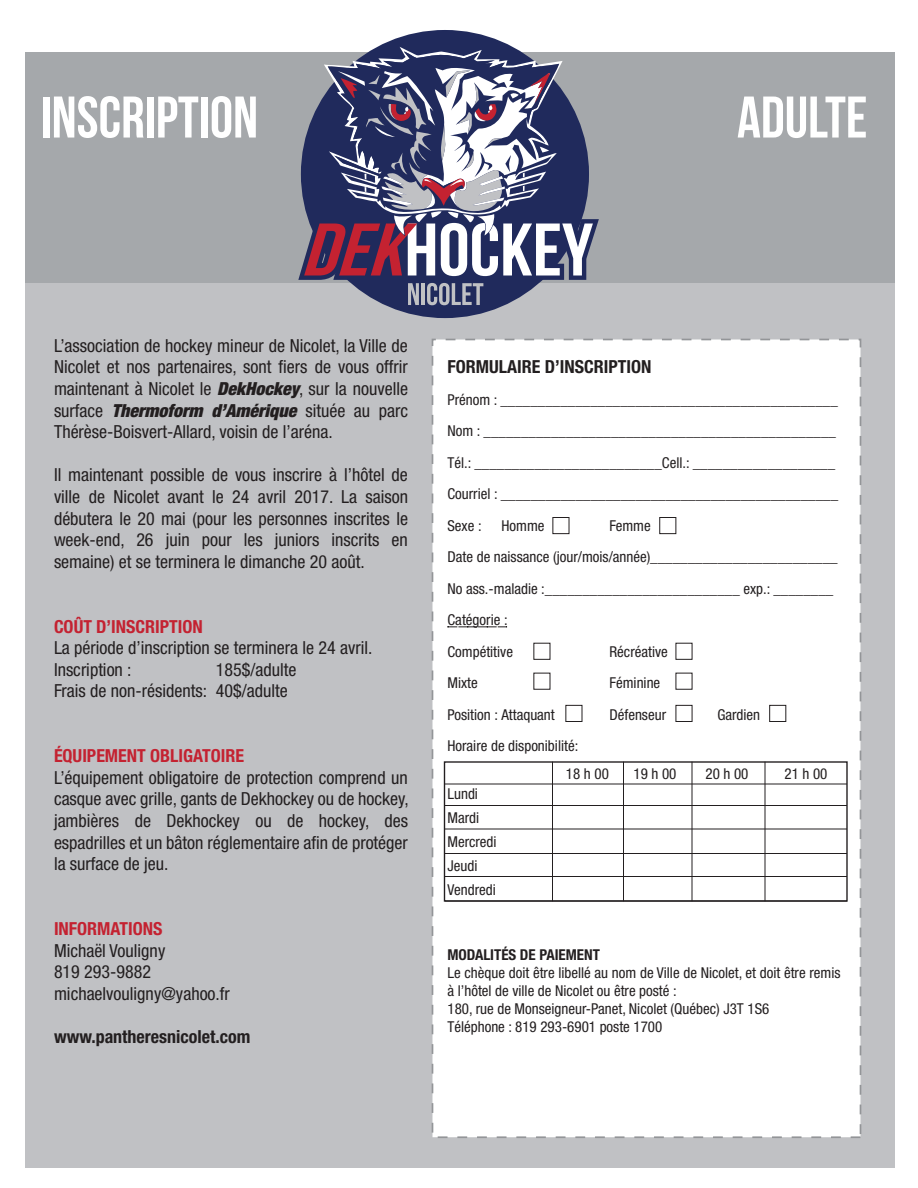
<style>
.page{position:relative;width:918px;height:1188px;background:#fff}
.page>*{position:absolute;margin:0;border:0;box-sizing:border-box;transform-origin:0 0}
.t1{font:58.5px "Bebas Neue";color:#fff}
.t2{font:condensed 18px/21.6px "Helvetica Neue";color:#231f20;text-align:justify}
.t3{font:700 condensed 18px "Helvetica Neue";color:#c42231}
.t4{font:700 condensed 18px "Helvetica Neue";color:#231f20}
.t5{font:condensed 15px/31.5px "Helvetica Neue";color:#231f20}
.t6{font:700 condensed 15px "Helvetica Neue";color:#231f20}
.s1{font-weight:900;font-style:italic}
</style>
<div class="page">
<div style="left:26px;top:52px;width:870px;height:232px;background:#a5a8ab"></div>
<div style="left:26px;top:284px;width:870px;height:884px;background:#c0c1c4"></div>
<div style="left:301px;top:30px;width:288px;height:288px;background:#202a5c;border-radius:50%"></div>
<svg style="left:292px;top:47px;width:313px;height:258px"></svg>
<div style="left:432px;top:339px;width:429px;height:799px;background:#fff;border:2px dashed #939598"></div>
<svg style="left:447px;top:626px;width:60px;height:1px"></svg>
<div style="left:552px;top:517px;width:17px;height:17px;border:1px solid #231f20"></div>
<div style="left:676px;top:643px;width:16px;height:17px;border:1px solid #231f20"></div>
<div style="left:676px;top:673px;width:16px;height:17px;border:1px solid #231f20"></div>
<div style="left:565px;top:705px;width:17px;height:17px;border:1px solid #231f20"></div>
<div style="left:676px;top:705px;width:16px;height:17px;border:1px solid #231f20"></div>
<div style="left:769px;top:705px;width:17px;height:17px;border:1px solid #231f20"></div>
<div style="left:659px;top:517px;width:17px;height:17px;border:1px solid #231f20"></div>
<div style="left:444px;top:761px;width:404px;height:141px;border:1px solid #231f20"></div>
<hr style="left:552px;top:762px;width:1px;height:139px;background:#231f20">
<hr style="left:623px;top:762px;width:1px;height:139px;background:#231f20">
<hr style="left:692px;top:762px;width:1px;height:139px;background:#231f20">
<hr style="left:765px;top:762px;width:1px;height:139px;background:#231f20">
<hr style="left:445px;top:805px;width:402px;height:1px;background:#231f20">
<hr style="left:445px;top:784px;width:402px;height:1px;background:#231f20">
<hr style="left:445px;top:829px;width:402px;height:1px;background:#231f20">
<hr style="left:445px;top:853px;width:402px;height:1px;background:#231f20">
<hr style="left:445px;top:876px;width:402px;height:1px;background:#231f20">
<hr style="left:445px;top:901px;width:402px;height:1px;background:#231f20">
<h1 class="t1" style="left:41px;top:85px;width:219px">INSCRIPTION</h1>
<h1 class="t1" style="left:737px;top:85px;width:132px">Adulte</h1>
<p class="t2" style="left:54px;top:335px;width:356px">L’association de hockey mineur de Nicolet, la Ville de Nicolet et nos partenaires, sont fiers de vous offrir maintenant à Nicolet le <span class="s1">DekHockey</span>, sur la nouvelle surface <span class="s1">Thermoform d’Amérique</span> située au parc Thérèse-Boisvert-Allard, voisin de l’aréna.</p>
<p class="t2" style="left:54px;top:464px;width:356px">Il maintenant possible de vous inscrire à l’hôtel de ville de Nicolet avant le 24 avril 2017. La saison débutera le 20 mai (pour les personnes inscrites le week-end, 26 juin pour les juniors inscrits en semaine) et se terminera le dimanche 20 août.</p>
<p class="t3" style="left:54px;top:615px;width:150px">COÛT D’INSCRIPTION</p>
<p class="t2" style="left:54px;top:637px;width:320px">La période d’inscription se terminera le 24 avril.<br>Inscription :</p>
<p class="t2" style="left:54px;top:659px;width:244px;text-indent:162px">185$/adulte<br>Frais de non-résidents: 40$/adulte</p>
<p class="t3" style="left:54px;top:745px;width:192px">ÉQUIPEMENT OBLIGATOIRE</p>
<p class="t2" style="left:54px;top:767px;width:356px">L’équipement obligatoire de protection comprend un casque avec grille, gants de Dekhockey ou de hockey, jambières de Dekhockey ou de hockey, des espadrilles et un bâton réglementaire afin de protéger la surface de jeu.</p>
<p class="t3" style="left:54px;top:918px;width:110px">INFORMATIONS</p>
<p class="t2" style="left:54px;top:939px;width:177px;text-align:left">Michaël Vouligny<br>819 293-9882 michaelvouligny@yahoo.fr</p>
<p class="t4" style="left:54px;top:1026px;width:198px">www.pantheresnicolet.com</p>
<p class="t4" style="left:447px;top:356px;width:205px">FORMULAIRE D’INSCRIPTION</p>
<p class="t5" style="left:447px;top:384px;width:392px">Prénom : _____________________________________________ Nom : _______________________________________________ Tél.: _________________________Cell.: ___________________ Courriel : _____________________________________________ Sexe :</p>
<p class="t5" style="left:447px;top:510px;width:392px;text-indent:162px">Femme<br>Date de naissance (jour/mois/année)_________________________<br>No ass.-maladie :__________________________ exp.: ________<br>Catégorie :<br>Compétitive</p>
<p class="t5" style="left:501px;top:510px;width:45px">Homme</p>
<p class="t5" style="left:609px;top:636px;width:60px">Récréative</p>
<p class="t5" style="left:447px;top:667px;width:32px">Mixte</p>
<p class="t5" style="left:609px;top:667px;width:52px">Féminine</p>
<p class="t5" style="left:447px;top:699px;width:109px">Position : Attaquant</p>
<p class="t5" style="left:609px;top:699px;width:58px">Défenseur</p>
<p class="t5" style="left:717px;top:699px;width:44px">Gardien</p>
<p class="t5" style="left:447px;top:730px;width:132px">Horaire de disponibilité:</p>
<p class="t5" style="left:447px;top:782px;width:51px;line-height:24px">Lundi<br>Mardi<br>Mercredi<br>Jeudi<br>Vendredi</p>
<p class="t5" style="left:566px;top:758px;width:44px">18 h 00</p>
<p class="t5" style="left:633px;top:758px;width:44px">19 h 00</p>
<p class="t5" style="left:705px;top:758px;width:44px">20 h 00</p>
<p class="t5" style="left:785px;top:758px;width:44px">21 h 00</p>
<p class="t6" style="left:447px;top:945px;width:154px">MODALITÉS DE PAIEMENT</p>
<p class="t5" style="left:447px;top:963px;width:395px;line-height:18px">Le chèque doit être libellé au nom de Ville de Nicolet, et doit être remis à l’hôtel de ville de Nicolet ou être posté :<br>180, rue de Monseigneur-Panet, Nicolet (Québec) J3T 1S6<br>Téléphone : 819 293-6901 poste 1700</p>
</div>
